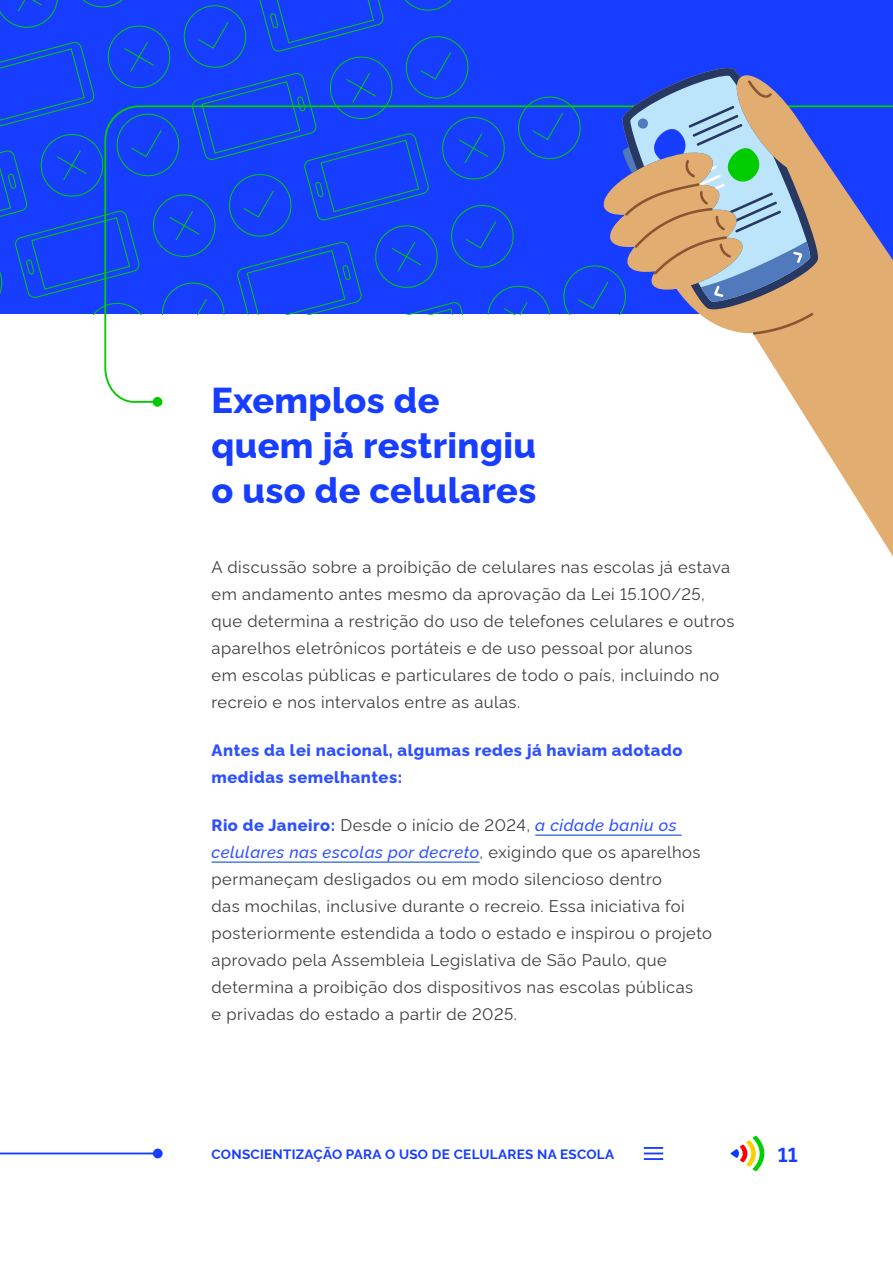
<style>
.page{position:relative;width:893px;height:1263px;background:#fff}
.page>*{position:absolute;margin:0;border:0;box-sizing:border-box;transform-origin:0 0}
.peso_01{font:800 36px/45px "Rawline";letter-spacing:.01em;color:#173dff}
.t1{font:700 20.25px "Rawline";color:#173dff}
.corpo{font:16.5px/27px "Rawline";letter-spacing:.03em;color:#3c3c3b}
.corpo-2{font:800 16.5px/27px "Rawline";letter-spacing:.03em;color:#2e51ff}
.t2{font:700 13.5px "Rawline";letter-spacing:.02em;color:#173dff}
.s1{font-weight:800;color:#2e51ff}
.s2{font-weight:500;color:#2e51ff}
</style>
<div class="page">
<div style="left:0;top:0;width:893px;height:314px;background:#173dff"></div>
<svg style="left:0;top:0;width:426px;height:298px"></svg>
<svg style="left:103px;top:104px;width:498px;height:300px"></svg>
<div style="left:153px;top:397px;width:9px;height:10px;background:#0c0;border-radius:50%"></div>
<svg style="left:601px;top:105px;width:292px;height:451px"></svg>
<svg style="left:621px;top:68px;width:198px;height:245px"></svg>
<svg style="left:753px;top:312px;width:61px;height:23px"></svg>
<svg style="left:623px;top:75px;width:188px;height:227px;background:#a0a2ab"></svg>
<hr style="left:535px;top:834px;width:147px;height:2px;background:#15c">
<hr style="left:212px;top:861px;width:268px;height:2px;background:#15c">
<svg style="left:730px;top:1136px;width:34px;height:35px"></svg>
<hr style="left:0;top:1152px;width:158px;height:2px;background:#173dff">
<div style="left:153px;top:1148px;width:10px;height:10px;background:#173dff;border-radius:50%"></div>
<svg style="left:644px;top:1147px;width:19px;height:13px"></svg>
<p class="peso_01" style="left:212px;top:375px;width:326px">Exemplos de quem já restringiu o uso de celulares</p>
<p class="corpo" style="left:212px;top:552px;width:524px">A discussão sobre a proibição de celulares nas escolas já estava em andamento antes mesmo da aprovação da Lei 15.100/25, que determina a restrição do uso de telefones celulares e outros aparelhos eletrônicos portáteis e de uso pessoal por alunos<br>em escolas públicas e particulares de todo o país, incluindo no recreio e nos intervalos entre as aulas.</p>
<p class="corpo-2" style="left:212px;top:735px;width:472px">Antes da lei nacional, algumas redes já haviam adotado medidas semelhantes:</p>
<p class="corpo" style="left:212px;top:810px;width:502px"><span class="s1">Rio de Janeiro:</span> Desde o início de 2024, <span class="s2">a cidade baniu os celulares nas escolas por decreto</span>, exigindo que os aparelhos permaneçam desligados ou em modo silencioso dentro<br>das mochilas, inclusive durante o recreio. Essa iniciativa foi posteriormente estendida a todo o estado e inspirou o projeto aprovado pela Assembleia Legislativa de São Paulo, que determina a proibição dos dispositivos nas escolas públicas<br>e privadas do estado a partir de 2025.</p>
<p class="t2" style="left:212px;top:1144px;width:404px">CONSCIENTIZAÇÃO PARA O USO DE CELULARES NA ESCOLA</p>
<p class="t1" style="left:778px;top:1139px;width:21px">11</p>
</div>
